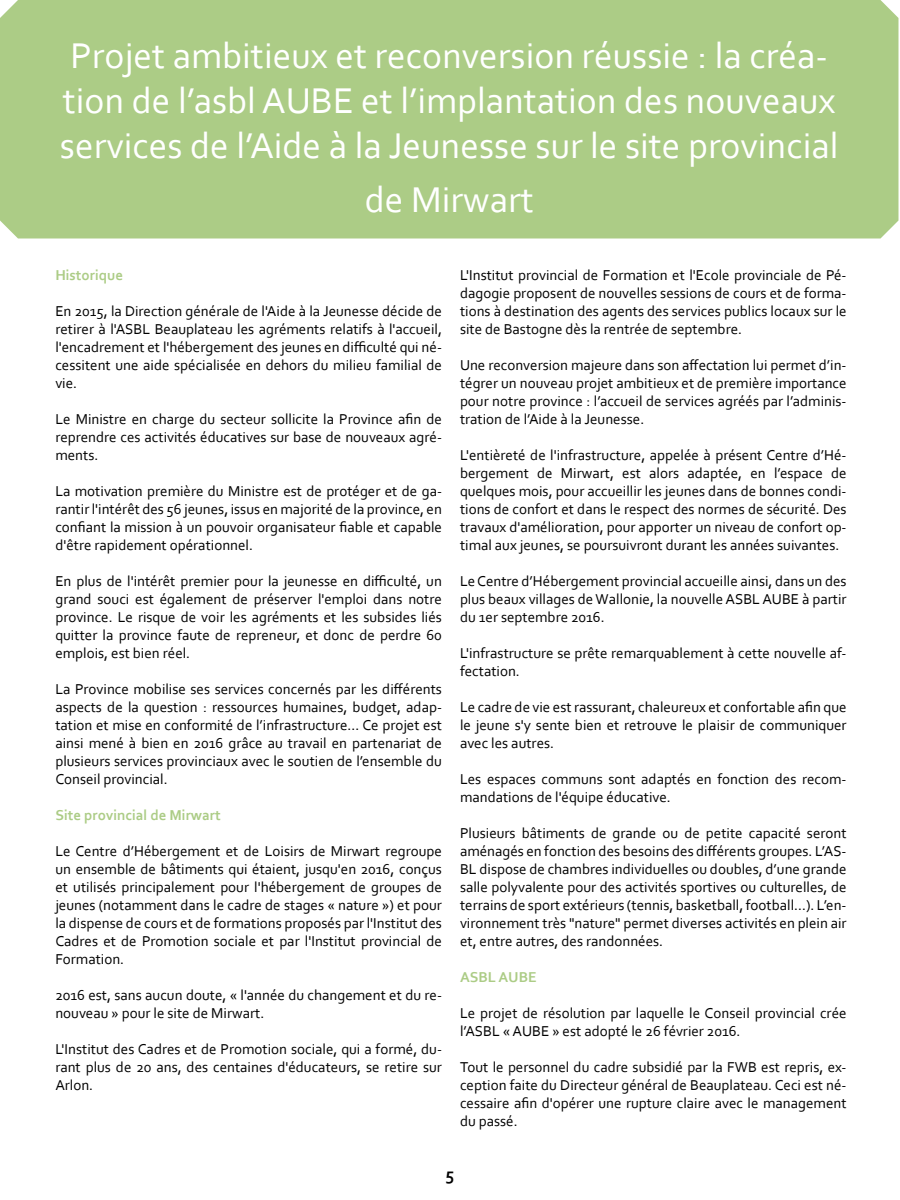
<style>
.page{position:relative;width:900px;height:1200px;background:#fff}
.page>*{position:absolute;margin:0;border:0;box-sizing:border-box;transform-origin:0 0}
.t1{font:37.5px/45px "Corbel";color:#fff}
.t2{font:700 18px "Corbel";color:#000}
.t3{font:15px/18px "Corbel";color:#000;text-align:justify}
.t4{font:700 15px "Corbel";color:#accc86}
</style>
<div class="page">
<div style="left:0;top:0;width:899px;height:238px;background:#accc86"></div>
<p class="t1" style="left:60px;top:32px;width:780px">Projet ambitieux et reconversion réussie : la créa&shy;tion de l’asbl AUBE et l’implantation des nouveaux services de l’Aide à la Jeunesse sur le site provincial</p>
<p class="t1" style="left:365px;top:176px;width:171px">de Mirwart</p>
<p class="t4" style="left:55px;top:265px;width:69px">Historique</p>
<p class="t3" style="left:55px;top:301px;width:388px">En 2015, la Direction générale de l'Aide à la Jeunesse décide de retirer à l'ASBL Beauplateau les agréments relatifs à l'accueil, l'encadrement et l'hébergement des jeunes en difficulté qui né&shy;cessitent une aide spécialisée en dehors du milieu familial de vie.</p>
<p class="t3" style="left:55px;top:409px;width:388px">Le Ministre en charge du secteur sollicite la Province afin de reprendre ces activités éducatives sur base de nouveaux agré&shy;ments.</p>
<p class="t3" style="left:55px;top:481px;width:388px">La motivation première du Ministre est de protéger et de ga&shy;rantir l'intérêt des 56 jeunes, issus en majorité de la province, en confiant la mission à un pouvoir organisateur fiable et capable d'être rapidement opérationnel.</p>
<p class="t3" style="left:55px;top:571px;width:388px">En plus de l'intérêt premier pour la jeunesse en difficulté, un grand souci est également de préserver l'emploi dans notre province. Le risque de voir les agréments et les subsides liés quitter la province faute de repreneur, et donc de perdre 60 emplois, est bien réel.</p>
<p class="t3" style="left:55px;top:679px;width:388px">La Province mobilise ses services concernés par les différents aspects de la question : ressources humaines, budget, adap&shy;tation et mise en conformité de l’infrastructure… Ce projet est ainsi mené à bien en 2016 grâce au travail en partenariat de plusieurs services provinciaux avec le soutien de l’ensemble du Conseil provincial.</p>
<p class="t4" style="left:55px;top:805px;width:167px">Site provincial de Mirwart</p>
<p class="t3" style="left:55px;top:841px;width:388px">Le Centre d’Hébergement et de Loisirs de Mirwart regroupe un ensemble de bâtiments qui étaient, jusqu'en 2016, conçus et utilisés principalement pour l'hébergement de groupes de jeunes (notamment dans le cadre de stages « nature ») et pour la dispense de cours et de formations proposés par l'Institut des Cadres et de Promotion sociale et par l'Institut provincial de Formation.</p>
<p class="t3" style="left:55px;top:985px;width:388px">2016 est, sans aucun doute, « l'année du changement et du re&shy;nouveau » pour le site de Mirwart.</p>
<p class="t3" style="left:55px;top:1039px;width:388px">L'Institut des Cadres et de Promotion sociale, qui a formé, du&shy;rant plus de 20 ans, des centaines d'éducateurs, se retire sur Arlon.</p>
<p class="t3" style="left:460px;top:265px;width:388px">L'Institut provincial de Formation et l'Ecole provinciale de Pé&shy;dagogie proposent de nouvelles sessions de cours et de forma&shy;tions à destination des agents des services publics locaux sur le site de Bastogne dès la rentrée de septembre.</p>
<p class="t3" style="left:460px;top:355px;width:388px">Une reconversion majeure dans son affectation lui permet d’in&shy;tégrer un nouveau projet ambitieux et de première importance pour notre province : l’accueil de services agréés par l’adminis&shy;tration de l’Aide à la Jeunesse.</p>
<p class="t3" style="left:460px;top:445px;width:388px">L'entièreté de l'infrastructure, appelée à présent Centre d’Hé&shy;bergement de Mirwart, est alors adaptée, en l’espace de quelques mois, pour accueillir les jeunes dans de bonnes condi&shy;tions de confort et dans le respect des normes de sécurité. Des travaux d'amélioration, pour apporter un niveau de confort op&shy;timal aux jeunes, se poursuivront durant les années suivantes.</p>
<p class="t3" style="left:460px;top:571px;width:388px">Le Centre d’Hébergement provincial accueille ainsi, dans un des plus beaux villages de Wallonie, la nouvelle ASBL AUBE à partir du 1er septembre 2016.</p>
<p class="t3" style="left:460px;top:643px;width:388px">L'infrastructure se prête remarquablement à cette nouvelle af&shy;fectation.</p>
<p class="t3" style="left:460px;top:697px;width:388px">Le cadre de vie est rassurant, chaleureux et confortable afin que le jeune s'y sente bien et retrouve le plaisir de communiquer avec les autres.</p>
<p class="t3" style="left:460px;top:769px;width:388px">Les espaces communs sont adaptés en fonction des recom&shy;mandations de l'équipe éducative.</p>
<p class="t3" style="left:460px;top:823px;width:388px">Plusieurs bâtiments de grande ou de petite capacité seront aménagés en fonction des besoins des différents groupes. L’AS-BL dispose de chambres individuelles ou doubles, d’une grande salle polyvalente pour des activités sportives ou culturelles, de terrains de sport extérieurs (tennis, basketball, football…). L’en&shy;vironnement très "nature" permet diverses activités en plein air et, entre autres, des randonnées.</p>
<p class="t4" style="left:460px;top:967px;width:78px">ASBL AUBE</p>
<p class="t3" style="left:460px;top:1003px;width:388px">Le projet de résolution par laquelle le Conseil provincial crée l’ASBL « AUBE » est adopté le 26 février 2016.</p>
<p class="t3" style="left:460px;top:1057px;width:388px">Tout le personnel du cadre subsidié par la FWB est repris, ex&shy;ception faite du Directeur général de Beauplateau. Ceci est né&shy;cessaire afin d'opérer une rupture claire avec le management du passé.</p>
<p class="t2" style="left:446px;top:1163px;width:10px">5</p>
</div>
